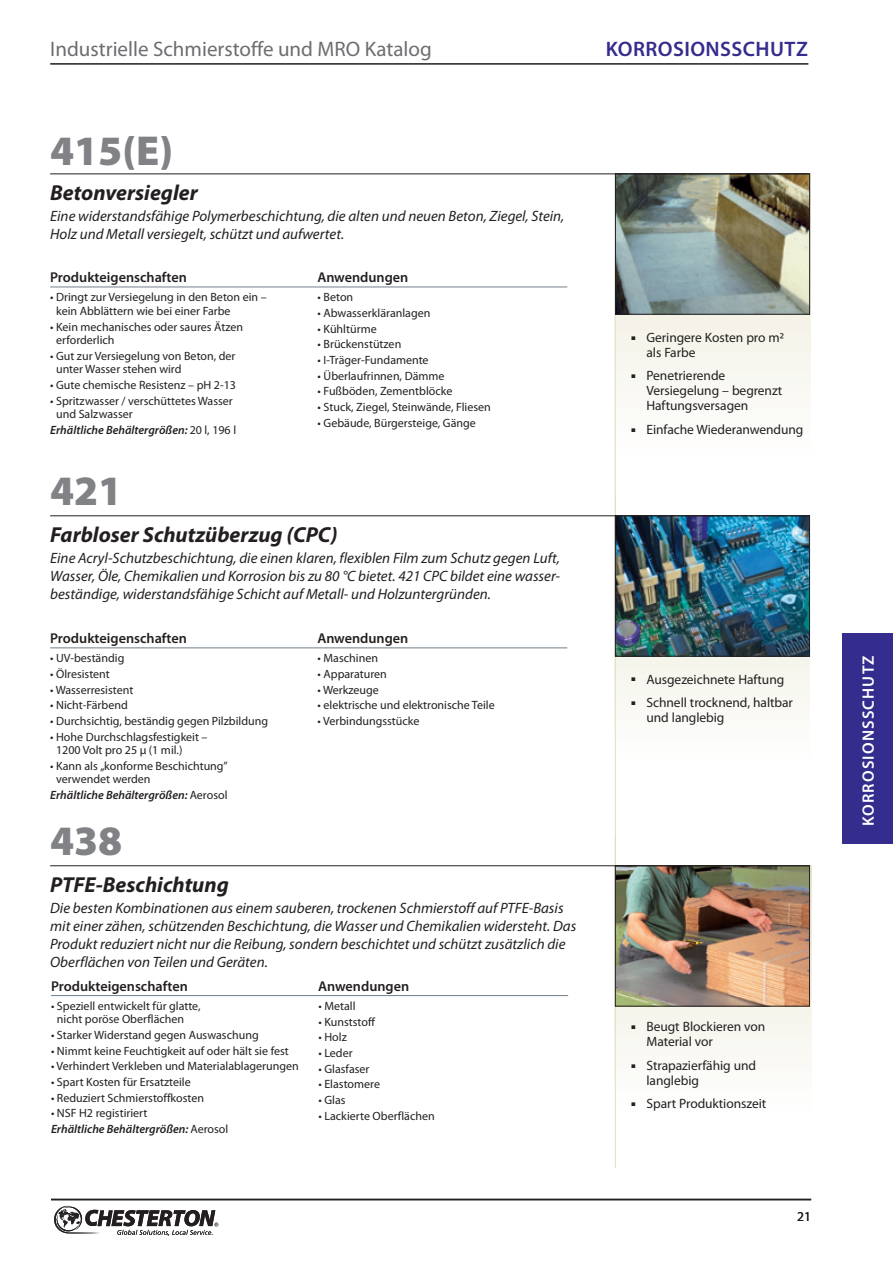
<style>
.page{position:relative;width:893px;height:1263px;background:#fff}
.page>*{position:absolute;margin:0;border:0;box-sizing:border-box;transform-origin:0 0}
.t1{font:900 42px "Myriad Pro";color:#808285}
.t2{font:italic 700 21.75px "Myriad Pro";color:#231f20}
.t3{font:21px "Myriad Pro";color:#6c6d70}
.t4{font:600 21px "Myriad Pro";letter-spacing:.02em;color:#342d8d}
.t5{font:600 16.5px "Myriad Pro";letter-spacing:.07em;color:#fff}
.t6{font:italic 15px/18px "Myriad Pro";color:#231f20}
.t7{font:600 14.25px "Myriad Pro";color:#231f20}
.t8{font:13.5px/15px "Myriad Pro";letter-spacing:-.005em;color:#231f20}
.t9{font:12px/13.5px "Myriad Pro";color:#231f20}
.t10{font:italic 600 12px/15.6px "Myriad Pro";color:#231f20}
.s1{font-weight:400;font-style:normal}
.s2{font-weight:600;font-stretch:condensed}
</style>
<div class="page">
<div style="left:842px;top:634px;width:51px;height:210px;background:#342d8d"></div>
<svg style="left:54px;top:1205px;width:164px;height:31px"></svg>
<hr style="left:51px;top:1199px;width:760px;height:1px;background:#231f20">
<div style="left:615px;top:865px;width:196px;height:319px;background:linear-gradient(to right,#fcfbf9,#fcfbf9)"></div>
<div style="left:615px;top:515px;width:195px;height:319px;background:linear-gradient(to right,#fcfbf9,#fcfbf9)"></div>
<div style="left:615px;top:173px;width:195px;height:319px;background:#faf9f5"></div>
<hr style="left:615px;top:173px;width:1px;height:995px;background:#e4dec4">
<img style="left:617px;top:175px;width:191px;height:138px">
<div style="left:615px;top:173px;width:195px;height:142px;border:1px solid #231f20"></div>
<img style="left:617px;top:517px;width:191px;height:137px">
<div style="left:615px;top:515px;width:195px;height:141px;border:1px solid #231f20"></div>
<img style="left:617px;top:867px;width:191px;height:137px">
<div style="left:615px;top:865px;width:195px;height:141px;border:1px solid #231f20"></div>
<hr style="left:50px;top:63px;width:758px;height:2px;background:#231f20">
<hr style="left:50px;top:173px;width:760px;height:1px;background:#231f20">
<hr style="left:50px;top:287px;width:517px;height:1px;background:#727f8a">
<hr style="left:50px;top:515px;width:760px;height:1px;background:#231f20">
<hr style="left:50px;top:647px;width:517px;height:1px;background:#727f8a">
<hr style="left:50px;top:865px;width:760px;height:1px;background:#231f20">
<hr style="left:51px;top:995px;width:517px;height:1px;background:#727f8a">
<h3 class="t3" style="left:50px;top:36px;width:383px">Industrielle Schmierstoffe und MRO Katalog</h3>
<h3 class="t4" style="left:606px;top:36px;width:204px">KORROSIONSSCHUTZ</h3>
<h1 class="t1" style="left:50px;top:123px;width:124px">415(E)</h1>
<h2 class="t2" style="left:50px;top:179px;width:149px">Betonversiegler</h2>
<p class="t6" style="left:50px;top:207px;width:516px">Eine widerstandsfähige Polymerbeschichtung, die alten und neuen Beton, Ziegel, Stein,<br>Holz und Metall versiegelt, schützt und aufwertet.</p>
<p class="t7" style="left:50px;top:268px;width:138px">Produkteigenschaften</p>
<p class="t7" style="left:317px;top:268px;width:93px">Anwendungen</p>
<p class="t9" style="left:56px;top:290px;width:212px;text-indent:-6px">• Dringt zur Versiegelung in den Beton ein – kein Abblättern wie bei einer Farbe</p>
<p class="t9" style="left:56px;top:320px;width:188px;text-indent:-6px">• Kein mechanisches oder saures Ätzen erforderlich</p>
<p class="t9" style="left:56px;top:349px;width:181px;text-indent:-6px">• Gut zur Versiegelung von Beton, der unter Wasser stehen wird</p>
<p class="t9" style="left:50px;top:378px;width:187px">• Gute chemische Resistenz – pH 2-13</p>
<p class="t9" style="left:56px;top:394px;width:178px;text-indent:-6px">• Spritzwasser / verschüttetes Wasser und Salzwasser</p>
<p class="t10" style="left:50px;top:421px;width:187px">Erhältliche Behältergrößen: <span class="s1">20 l, 196 l</span></p>
<p class="t9" style="left:318px;top:290px;width:37px">• Beton</p>
<p class="t9" style="left:318px;top:306px;width:114px">• Abwasserkläranlagen</p>
<p class="t9" style="left:318px;top:322px;width:61px">• Kühltürme</p>
<p class="t9" style="left:318px;top:337px;width:85px">• Brückenstützen</p>
<p class="t9" style="left:318px;top:353px;width:113px">• I-Träger-Fundamente</p>
<p class="t9" style="left:318px;top:369px;width:128px">• Überlaufrinnen, Dämme</p>
<p class="t9" style="left:318px;top:384px;width:136px">• Fußböden, Zementblöcke</p>
<p class="t9" style="left:318px;top:400px;width:175px">• Stuck, Ziegel, Steinwände, Fliesen</p>
<p class="t9" style="left:318px;top:416px;width:160px">• Gebäude, Bürgersteige, Gänge</p>
<h1 class="t1" style="left:50px;top:463px;width:74px">421</h1>
<h2 class="t2" style="left:50px;top:520px;width:289px">Farbloser Schutzüberzug (CPC)</h2>
<p class="t6" style="left:50px;top:548px;width:512px;text-align:justify">Eine Acryl-Schutzbeschichtung, die einen klaren, flexiblen Film zum Schutz gegen Luft, Wasser, Öle, Chemikalien und Korrosion bis zu 80 °C bietet. 42 1 CPC bildet eine wasser&shy;beständige, widerstandsfähige Schicht auf Metall- und Holzuntergründen.</p>
<p class="t7" style="left:50px;top:629px;width:138px">Produkteigenschaften</p>
<p class="t7" style="left:317px;top:629px;width:93px">Anwendungen</p>
<p class="t9" style="left:50px;top:651px;width:76px">• UV-beständig</p>
<p class="t9" style="left:50px;top:667px;width:61px">• Ölresistent</p>
<p class="t9" style="left:50px;top:683px;width:85px">• Wasserresistent</p>
<p class="t9" style="left:50px;top:698px;width:79px">• Nicht-Färbend</p>
<p class="t9" style="left:50px;top:714px;width:219px">• Durchsichtig, beständig gegen Pilzbildung</p>
<p class="t9" style="left:56px;top:730px;width:153px;text-indent:-6px">• Hohe Durchschlagsfestigkeit –<br>1200 Volt pro 25 µ (1 mil.)</p>
<p class="t9" style="left:56px;top:759px;width:173px;text-indent:-6px">• Kann als <span class="s2">„</span>konforme Beschichtung” verwendet werden</p>
<p class="t10" style="left:50px;top:787px;width:179px">Erhältliche Behältergrößen: <span class="s1">Aerosol</span></p>
<p class="t9" style="left:318px;top:651px;width:62px">• Maschinen</p>
<p class="t9" style="left:318px;top:667px;width:71px">• Apparaturen</p>
<p class="t9" style="left:318px;top:683px;width:63px">• Werkzeuge</p>
<p class="t9" style="left:318px;top:698px;width:179px">• elektrische und elektronische Teile</p>
<p class="t9" style="left:318px;top:714px;width:103px">• Verbindungsstücke</p>
<h1 class="t1" style="left:50px;top:813px;width:74px">438</h1>
<h2 class="t2" style="left:50px;top:870px;width:180px">PTFE-Beschichtung</h2>
<p class="t6" style="left:50px;top:898px;width:528px">Die besten Kombinationen aus einem sauberen, trockenen Schmierstoff auf PTFE-Basis mit einer zähen, schützenden Beschichtung, die Wasser und Chemikalien widersteht. Das Produkt reduziert nicht nur die Reibung, sondern beschichtet und schützt zusätzlich die Oberflächen von Teilen und Geräten.</p>
<p class="t9" style="left:57px;top:999px;width:145px;text-indent:-6px">• Speziell entwickelt für glatte, nicht poröse Oberflächen</p>
<p class="t9" style="left:51px;top:1028px;width:209px">• Starker Widerstand gegen Auswaschung</p>
<p class="t9" style="left:51px;top:1044px;width:239px">• Nimmt keine Feuchtigkeit auf oder hält sie fest</p>
<p class="t9" style="left:51px;top:1059px;width:249px">• Verhindert Verkleben und Materialablagerungen</p>
<p class="t9" style="left:51px;top:1075px;width:141px">• Spart Kosten für Ersatzteile</p>
<p class="t9" style="left:51px;top:1091px;width:155px">• Reduziert Schmierstoffkosten</p>
<p class="t10" style="left:51px;top:1105px;width:179px"><span class="s1">• NSF H2 registiriert<br></span>Erhältliche Behältergrößen: <span class="s1">Aerosol</span></p>
<p class="t7" style="left:51px;top:977px;width:138px">Produkteigenschaften</p>
<p class="t7" style="left:318px;top:977px;width:93px">Anwendungen</p>
<p class="t9" style="left:318px;top:999px;width:39px">• Metall</p>
<p class="t9" style="left:318px;top:1015px;width:58px">• Kunststoff</p>
<p class="t9" style="left:318px;top:1030px;width:30px">• Holz</p>
<p class="t9" style="left:318px;top:1046px;width:36px">• Leder</p>
<p class="t9" style="left:318px;top:1062px;width:53px">• Glasfaser</p>
<p class="t9" style="left:318px;top:1077px;width:63px">• Elastomere</p>
<p class="t9" style="left:318px;top:1093px;width:29px">• Glas</p>
<p class="t9" style="left:318px;top:1108px;width:118px">• Lackierte Oberflächen</p>
<p class="t8" style="left:646px;top:330px;width:139px;text-indent:-15px">■ Geringere Kosten pro m2 als Farbe</p>
<p class="t8" style="left:646px;top:368px;width:137px;text-indent:-15px">■ Penetrierende<br>Versiegelung – begrenzt<br>Haftungsversagen</p>
<p class="t8" style="left:632px;top:422px;width:173px">■ Einfache Wiederanwendung</p>
<p class="t8" style="left:632px;top:671px;width:154px">■ Ausgezeichnete Haftung</p>
<p class="t8" style="left:646px;top:695px;width:148px;text-indent:-15px">■ Schnell trocknend, haltbar und langlebig</p>
<p class="t8" style="left:646px;top:1019px;width:120px;text-indent:-15px">■ Beugt Blockieren von<br>Material vor</p>
<p class="t8" style="left:646px;top:1058px;width:111px;text-indent:-15px">■ Strapazierfähig und langlebig</p>
<p class="t8" style="left:632px;top:1096px;width:136px">■ Spart Produktionszeit</p>
<p class="t8" style="left:797px;top:1208px;width:15px">21</p>
<h3 class="t5" style="left:858px;top:826px;width:173px;rotate:-90deg">KORROSIONSSCHUTZ</h3>
</div>
